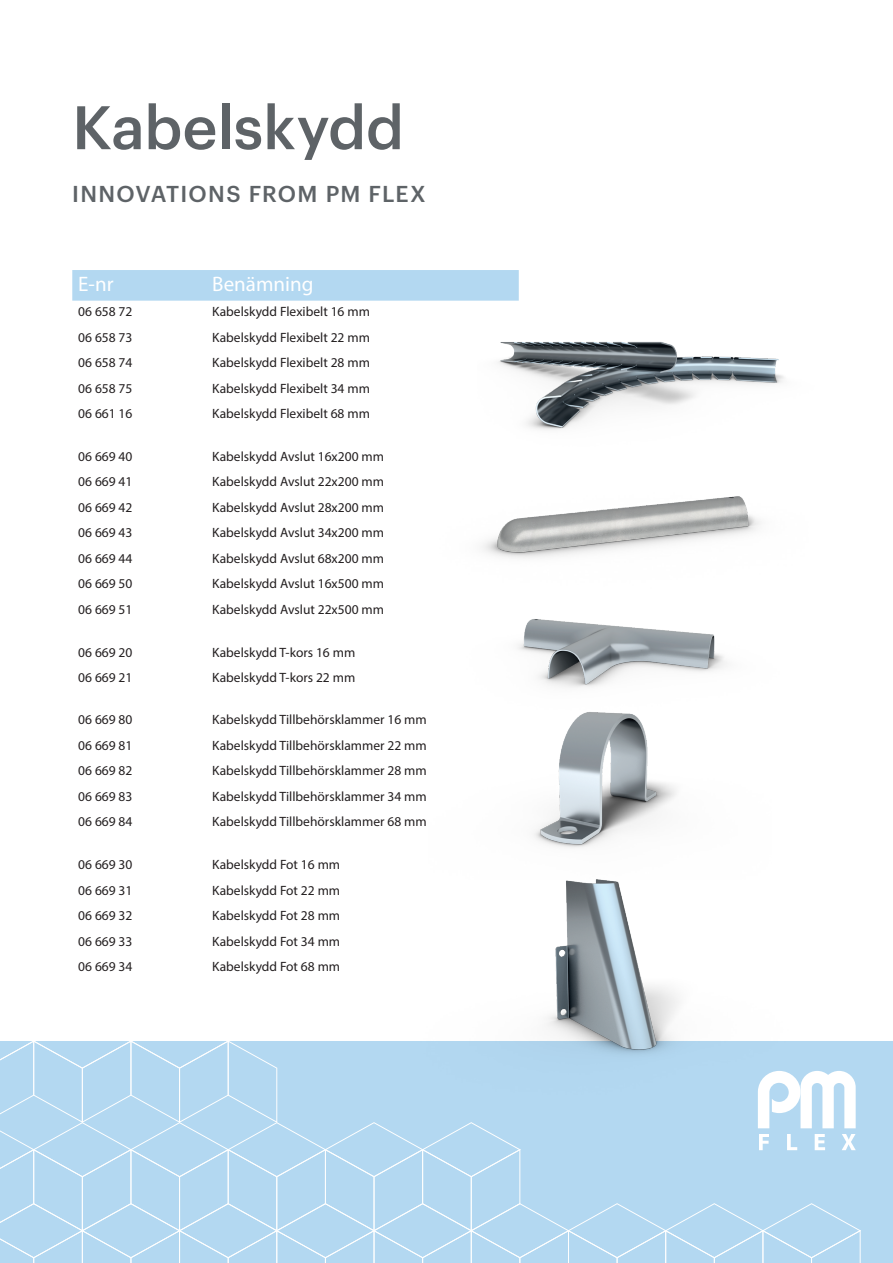
<style>
.page{position:relative;width:893px;height:1263px;background:#fff}
.page>*{position:absolute;margin:0;border:0;box-sizing:border-box;transform-origin:0 0}
.t1{font:500 60px "Graphik";color:#5e6367}
.t2{font:500 22.5px "Graphik";letter-spacing:.05em;color:#5e6367}
.t3{font:21px "Myriad Pro";color:#fff}
.t4{font:13.5px "Myriad Pro";color:#231f20}
</style>
<div class="page">
<div style="left:0;top:1042px;width:893px;height:221px;background:#b3d8f1"></div>
<img style="left:555px;top:879px;width:124px;height:135px">
<svg style="left:0;top:1014px;width:861px;height:249px"></svg>
<img style="left:482px;top:509px;width:278px;height:45px">
<img style="left:493px;top:554px;width:234px;height:119px">
<img style="left:498px;top:341px;width:286px;height:168px">
<img style="left:534px;top:673px;width:142px;height:175px">
<div style="left:72px;top:270px;width:447px;height:31px;background:#b3d8f1"></div>
<h1 class="t1" style="left:72px;top:82px;width:333px">Kabelskydd</h1>
<h2 class="t2" style="left:72px;top:177px;width:355px">INNOVATIONS FROM PM FLEX</h2>
<h3 class="t3" style="left:78px;top:271px;width:37px">E-nr</h3>
<h3 class="t3" style="left:212px;top:271px;width:103px">Benämning</h3>
<p class="t4" style="left:78px;top:303px;width:56px">06 658 72</p>
<p class="t4" style="left:212px;top:303px;width:159px">Kabelskydd Flexibelt 16 mm</p>
<p class="t4" style="left:78px;top:329px;width:56px">06 658 73</p>
<p class="t4" style="left:212px;top:329px;width:159px">Kabelskydd Flexibelt 22 mm</p>
<p class="t4" style="left:78px;top:354px;width:56px">06 658 74</p>
<p class="t4" style="left:212px;top:354px;width:159px">Kabelskydd Flexibelt 28 mm</p>
<p class="t4" style="left:78px;top:380px;width:56px">06 658 75</p>
<p class="t4" style="left:212px;top:380px;width:159px">Kabelskydd Flexibelt 34 mm</p>
<p class="t4" style="left:78px;top:405px;width:56px">06 661 16</p>
<p class="t4" style="left:212px;top:405px;width:159px">Kabelskydd Flexibelt 68 mm</p>
<p class="t4" style="left:78px;top:448px;width:56px">06 669 40</p>
<p class="t4" style="left:212px;top:448px;width:173px">Kabelskydd Avslut 16x200 mm</p>
<p class="t4" style="left:78px;top:474px;width:56px">06 669 41</p>
<p class="t4" style="left:212px;top:474px;width:173px">Kabelskydd Avslut 22x200 mm</p>
<p class="t4" style="left:78px;top:499px;width:56px">06 669 42</p>
<p class="t4" style="left:212px;top:499px;width:173px">Kabelskydd Avslut 28x200 mm</p>
<p class="t4" style="left:78px;top:525px;width:56px">06 669 43</p>
<p class="t4" style="left:212px;top:525px;width:173px">Kabelskydd Avslut 34x200 mm</p>
<p class="t4" style="left:78px;top:550px;width:56px">06 669 44</p>
<p class="t4" style="left:212px;top:550px;width:173px">Kabelskydd Avslut 68x200 mm</p>
<p class="t4" style="left:78px;top:576px;width:56px">06 669 50</p>
<p class="t4" style="left:212px;top:576px;width:173px">Kabelskydd Avslut 16x500 mm</p>
<p class="t4" style="left:78px;top:601px;width:56px">06 669 51</p>
<p class="t4" style="left:212px;top:601px;width:173px">Kabelskydd Avslut 22x500 mm</p>
<p class="t4" style="left:78px;top:644px;width:56px">06 669 20</p>
<p class="t4" style="left:212px;top:644px;width:145px">Kabelskydd T-kors 16 mm</p>
<p class="t4" style="left:78px;top:669px;width:56px">06 669 21</p>
<p class="t4" style="left:212px;top:669px;width:145px">Kabelskydd T-kors 22 mm</p>
<p class="t4" style="left:78px;top:711px;width:56px">06 669 80</p>
<p class="t4" style="left:212px;top:711px;width:216px">Kabelskydd Tillbehörsklammer 16 mm</p>
<p class="t4" style="left:78px;top:737px;width:56px">06 669 81</p>
<p class="t4" style="left:212px;top:737px;width:216px">Kabelskydd Tillbehörsklammer 22 mm</p>
<p class="t4" style="left:78px;top:762px;width:56px">06 669 82</p>
<p class="t4" style="left:212px;top:762px;width:216px">Kabelskydd Tillbehörsklammer 28 mm</p>
<p class="t4" style="left:78px;top:788px;width:56px">06 669 83</p>
<p class="t4" style="left:212px;top:788px;width:216px">Kabelskydd Tillbehörsklammer 34 mm</p>
<p class="t4" style="left:78px;top:813px;width:56px">06 669 84</p>
<p class="t4" style="left:212px;top:813px;width:216px">Kabelskydd Tillbehörsklammer 68 mm</p>
<p class="t4" style="left:78px;top:856px;width:56px">06 669 30</p>
<p class="t4" style="left:212px;top:856px;width:129px">Kabelskydd Fot 16 mm</p>
<p class="t4" style="left:78px;top:882px;width:56px">06 669 31</p>
<p class="t4" style="left:212px;top:882px;width:129px">Kabelskydd Fot 22 mm</p>
<p class="t4" style="left:78px;top:907px;width:56px">06 669 32</p>
<p class="t4" style="left:212px;top:907px;width:129px">Kabelskydd Fot 28 mm</p>
<p class="t4" style="left:78px;top:933px;width:56px">06 669 33</p>
<p class="t4" style="left:212px;top:933px;width:129px">Kabelskydd Fot 34 mm</p>
<p class="t4" style="left:78px;top:959px;width:56px">06 669 34</p>
<p class="t4" style="left:212px;top:959px;width:129px">Kabelskydd Fot 68 mm</p>
</div>
